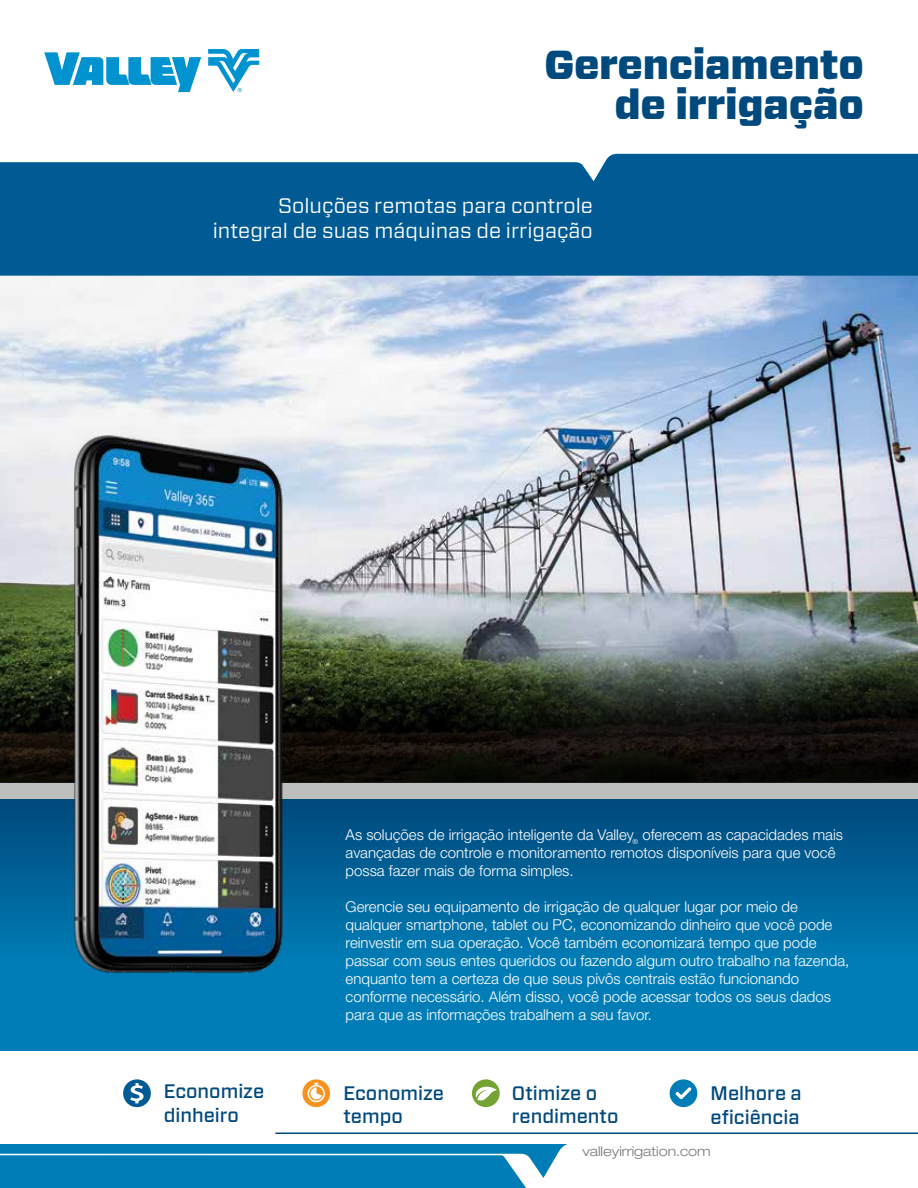
<style>
.page{position:relative;width:918px;height:1188px;background:#fff}
.page>*{position:absolute;margin:0;border:0;box-sizing:border-box;transform-origin:0 0}
.t1{font:900 40.5px/40.5px "Forza";letter-spacing:-.01em;color:#00497c;text-align:right}
.t2{font:21px/25.2px "Forza";color:#fff;text-align:right}
.t3{font:500 19.5px/23.4px "Forza";color:#00497c}
.t4{font:300 15px/18px "Helvetica Neue LT Pro";color:#fff}
.t5{font:300 expanded 13.5px "Helvetica Neue LT Pro";color:#787b7d}
</style>
<div class="page">
<img style="left:0;top:276px;width:918px;height:373px">
<div style="left:0;top:782px;width:918px;height:17px;background:#bdbfbf"></div>
<svg style="left:0;top:649px;width:918px;height:134px;background:#24281f"></svg>
<div style="left:0;top:799px;width:918px;height:252px;background:#007db6"></div>
<div style="left:0;top:799px;width:918px;height:163px;background:linear-gradient(to bottom,#00487b,#007cb5)"></div>
<div style="left:0;top:154px;width:918px;height:122px;background:#005b94"></div>
<svg style="left:208px;top:49px;width:51px;height:43px"></svg>
<svg style="left:44px;top:52px;width:157px;height:40px"></svg>
<svg style="left:302px;top:1079px;width:28px;height:28px"></svg>
<svg style="left:308px;top:1083px;width:17px;height:19px"></svg>
<svg style="left:123px;top:1079px;width:28px;height:28px"></svg>
<div style="left:472px;top:1079px;width:28px;height:28px;background:#74a333;border-radius:50%"></div>
<svg style="left:475px;top:1084px;width:22px;height:19px"></svg>
<div style="left:670px;top:1079px;width:27px;height:28px;background:#007db6;border-radius:50%"></div>
<svg style="left:675px;top:1087px;width:16px;height:12px"></svg>
<svg style="left:0;top:1144px;width:567px;height:44px;background:#1688bc"></svg>
<hr style="left:275px;top:1132px;width:643px;height:2px;background:#00497c">
<img style="left:29px;top:403px;width:299px;height:571px">
<h1 class="t1" style="left:545px;top:45px;width:321px">Gerenciamento de irrigação</h1>
<h2 class="t2" style="left:213px;top:193px;width:382px">Soluções remotas para controle integral de suas máquinas de irrigação</h2>
<p class="t4" style="left:346px;top:825px;width:499px">As soluções de irrigação inteligente da Valley<sub>®</sub> oferecem as capacidades mais avançadas de controle e monitoramento remotos disponíveis para que você possa fazer mais de forma simples.</p>
<p class="t4" style="left:346px;top:897px;width:505px">Gerencie seu equipamento de irrigação de qualquer lugar por meio de qualquer smartphone, tablet ou PC, economizando dinheiro que você pode reinvestir em sua operação. Você também economizará tempo que pode passar com seus entes queridos ou fazendo algum outro trabalho na fazenda, enquanto tem a certeza de que seus pivôs centrais estão funcionando conforme necessário. Além disso, você pode acessar todos os seus dados para que as informações trabalhem a seu favor.</p>
<h3 class="t3" style="left:164px;top:1080px;width:102px">Economize dinheiro</h3>
<h3 class="t3" style="left:512px;top:1081px;width:108px">Otimize o rendimento</h3>
<h3 class="t3" style="left:711px;top:1082px;width:93px">Melhore a eficiência</h3>
<p class="t5" style="left:582px;top:1143px;width:130px">valleyirrigation.com</p>
<h3 class="t3" style="left:343px;top:1081px;width:102px">Economize tempo</h3>
</div>
